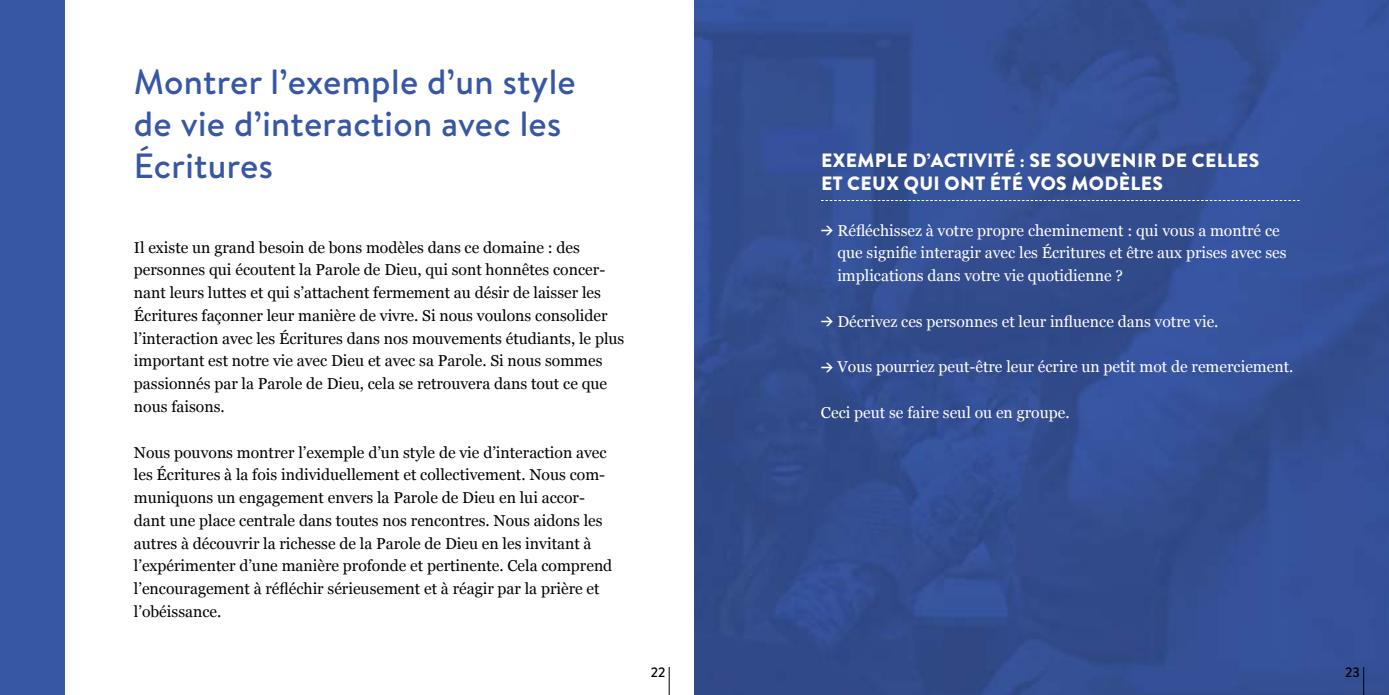
<style>
.page{position:relative;width:1389px;height:695px;background:#fff}
.page>*{position:absolute;margin:0;border:0;box-sizing:border-box;transform-origin:0 0}
.t1{font:500 35px/42px "Brandon Text";letter-spacing:.01em;color:#3757a5}
.t2{font:900 19.25px/22.8px "Brandon Grotesque";letter-spacing:.02em;color:#fff}
.t3{font:15.75px/22.8px "Georgia";color:#000}
.t4{font:15.75px/22.8px "Georgia";color:#fff}
.t5{font:500 14px "Brandon Grotesque";color:#000}
.s1{font-family:"DIN";font-weight:700;font-size:12.25px}
</style>
<div class="page">
<img style="left:694px;top:0;width:695px;height:694px">
<div style="left:0;top:0;width:64px;height:694px;background:#3757a5"></div>
<svg style="left:821px;top:200px;width:479px;height:1px"></svg>
<svg style="left:1363px;top:666px;width:1px;height:28px"></svg>
<svg style="left:669px;top:667px;width:1px;height:27px"></svg>
<h1 class="t1" style="left:134px;top:60px;width:443px">Montrer l’exemple d’un style de vie d’interaction avec les<br>Écritures</h1>
<p class="t3" style="left:134px;top:235px;width:492px">Il existe un grand besoin de bons modèles dans ce domaine : des personnes qui écoutent la Parole de Dieu, qui sont honnêtes concer&shy;nant leurs luttes et qui s’attachent fermement au désir de laisser les Écritures façonner leur manière de vivre. Si nous voulons consolider l’interaction avec les Écritures dans nos mouvements étudiants, le plus important est notre vie avec Dieu et avec sa Parole. Si nous sommes passionnés par la Parole de Dieu, cela se retrouvera dans tout ce que nous faisons.</p>
<p class="t3" style="left:134px;top:440px;width:480px">Nous pouvons montrer l’exemple d’un style de vie d’interaction avec les Écritures à la fois individuellement et collectivement. Nous com&shy;muniquons un engagement envers la Parole de Dieu en lui accor&shy;dant une place centrale dans toutes nos rencontres. Nous aidons les autres à découvrir la richesse de la Parole de Dieu en les invitant à l’expérimenter d’une manière profonde et pertinente. Cela comprend l’encouragement à réfléchir sérieusement et à réagir par la prière et l’obéissance.</p>
<p class="t2" style="left:821px;top:149px;width:440px">EXEMPLE D’ACTIVITÉ : SE SOUVENIR DE CELLES<br>ET CEUX QUI ONT ÉTÉ VOS MODÈLES</p>
<p class="t4" style="left:837px;top:218px;width:451px;text-indent:-16px"><span class="s1">&gt;</span> Réfléchissez à votre propre cheminement : qui vous a montré ce que signifie interagir avec les Écritures et être aux prises avec ses implications dans votre vie quotidienne ?</p>
<p class="t4" style="left:821px;top:309px;width:399px"><span class="s1">&gt;</span> Décrivez ces personnes et leur influence dans votre vie.</p>
<p class="t4" style="left:821px;top:355px;width:474px"><span class="s1">&gt;</span> Vous pourriez peut-être leur écrire un petit mot de remerciement.</p>
<p class="t4" style="left:821px;top:400px;width:250px">Ceci peut se faire seul ou en groupe.</p>
<p class="t5" style="left:651px;top:662px;width:16px">22</p>
<p class="t5" style="left:1345px;top:662px;width:16px">23</p>
</div>
